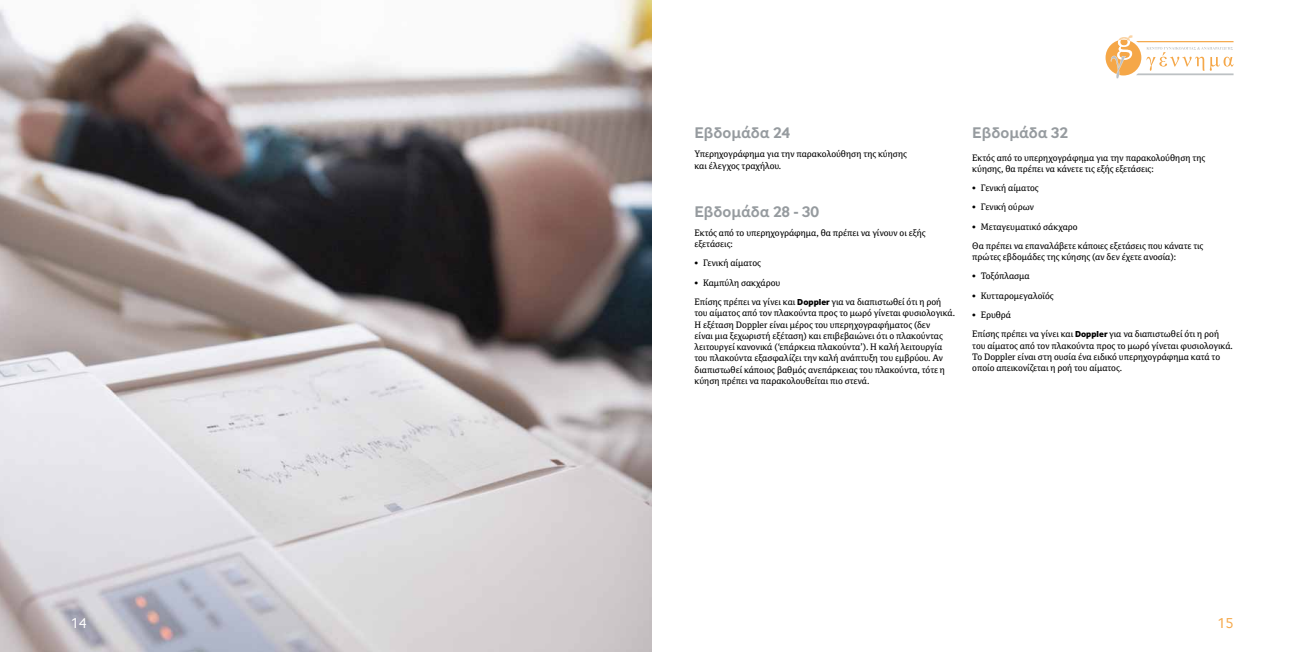
<style>
.page{position:relative;width:1304px;height:652px;background:#fff}
.page>*{position:absolute;margin:0;border:0;box-sizing:border-box;transform-origin:0 0}
.t1{font:700 16px "Inter Face Greek";color:#969b9f}
.t2{font:15px "Inter Face Greek";color:#fff}
.t3{font:15px "Inter Face Greek";color:#f5a748}
.t4{font:9px/11.2px "Cordale Grk";color:#000}
.s1{font-weight:700}
.s2{font-family:"Inter Face Greek X Bold"}
</style>
<div class="page">
<img style="left:0;top:0;width:652px;height:652px">
<div style="left:1106px;top:40px;width:35px;height:35px;background:#f5a748;border-radius:50%"></div>
<svg style="left:1111px;top:35px;width:122px;height:44px"></svg>
<h1 class="t1" style="left:694px;top:124px;width:97px">Εβδομάδα 24</h1>
<p class="t4" style="left:694px;top:149px;width:214px">Υπερηχογράφημα για την παρακολούθηση της κύησης και έλεγχος τραχήλου.</p>
<h1 class="t1" style="left:694px;top:202px;width:126px">Εβδομάδα 28 - 30</h1>
<p class="t4" style="left:694px;top:227px;width:233px">Εκτός από το υπερηχογράφημα, θα πρέπει να γίνουν οι εξής εξετάσεις:</p>
<p class="t4" style="left:694px;top:258px;width:68px"><span class="s1">•</span> Γενική αίματος</p>
<p class="t4" style="left:694px;top:273px;width:248px;line-height:19.3px"><span class="s1">•</span> Καμπύλη σακχάρου<br>Επίσης πρέπει να γίνει και <span class="s2">Doppler</span> για να διαπιστωθεί ότι η ροή</p>
<p class="t4" style="left:694px;top:308px;width:262px">του αίματος από τον πλακούντα προς το μωρό γίνεται φυσιολογικά.<br>Η εξέταση Doppler είναι μέρος του υπερηχογραφήματος (δεν<br>είναι μια ξεχωριστή εξέταση) και επιβεβαιώνει ότι ο πλακούντας λειτουργεί κανονικά (‘επάρκεια πλακούντα’). Η καλή λειτουργία του πλακούντα εξασφαλίζει την καλή ανάπτυξη του εμβρύου. Αν διαπιστωθεί κάποιος βαθμός ανεπάρκειας του πλακούντα, τότε η κύηση πρέπει να παρακολουθείται πιο στενά.</p>
<h1 class="t1" style="left:972px;top:124px;width:97px">Εβδομάδα 32</h1>
<p class="t4" style="left:972px;top:152px;width:235px">Εκτός από το υπερηχογράφημα για την παρακολούθηση της κύησης, θα πρέπει να κάνετε τις εξής εξετάσεις:</p>
<p class="t4" style="left:972px;top:183px;width:68px"><span class="s1">•</span> Γενική αίματος</p>
<p class="t4" style="left:972px;top:202px;width:63px"><span class="s1">•</span> Γενική ούρων</p>
<p class="t4" style="left:972px;top:217px;width:233px;line-height:19.3px"><span class="s1">•</span> Μεταγευματικό σάκχαρο<br>Θα πρέπει να επαναλάβετε κάποιες εξετάσεις που κάνατε τις</p>
<p class="t4" style="left:972px;top:252px;width:205px">πρώτες εβδομάδες της κύησης (αν δεν έχετε ανοσία):</p>
<p class="t4" style="left:972px;top:271px;width:59px"><span class="s1">•</span> Τοξόπλασμα</p>
<p class="t4" style="left:972px;top:290px;width:83px"><span class="s1">•</span> Κυτταρομεγαλοϊός</p>
<p class="t4" style="left:972px;top:305px;width:248px;line-height:19.3px"><span class="s1">•</span> Ερυθρά<br>Επίσης πρέπει να γίνει και <span class="s2">Doppler</span> για να διαπιστωθεί ότι η ροή</p>
<p class="t4" style="left:972px;top:340px;width:262px">του αίματος από τον πλακούντα προς το μωρό γίνεται φυσιολογικά.<br>Το Doppler είναι στη ουσία ένα ειδικό υπερηχογράφημα κατά το οποίο απεικονίζεται η ροή του αίματος.</p>
<h2 class="t2" style="left:71px;top:614px;width:18px">14</h2>
<h2 class="t3" style="left:1217px;top:614px;width:18px">15</h2>
</div>
